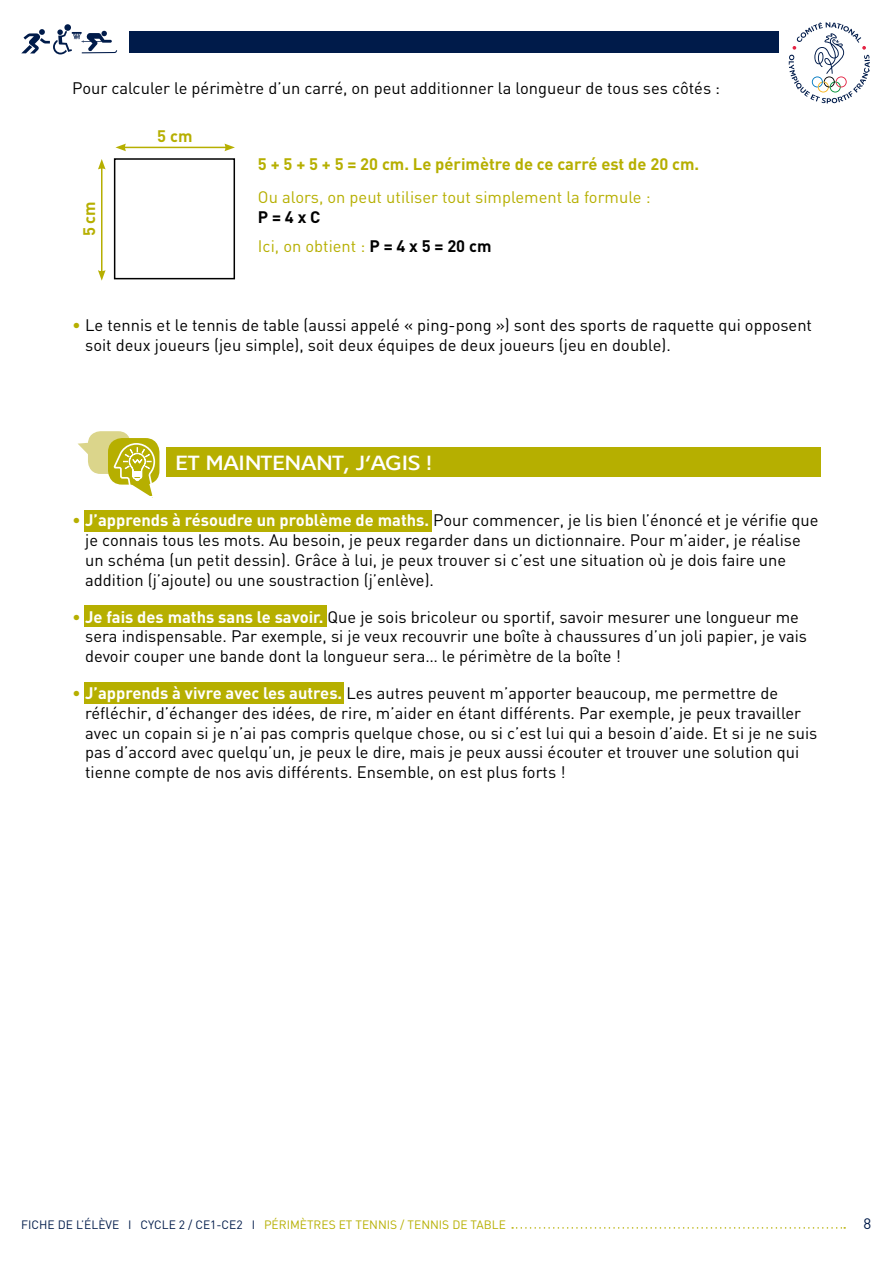
<style>
.page{position:relative;width:893px;height:1263px;background:#fff}
.page>*{position:absolute;margin:0;border:0;box-sizing:border-box;transform-origin:0 0}
.t1{font:500 22.5px "Franceolympique";letter-spacing:-.01em;color:#fff}
.t2{font:16.5px/19.8px "DIN";color:#000}
.t3{font:16.5px "DIN";color:#b6af00}
.t4{font:700 16.5px "DIN";color:#b6af00}
.t5{font:700 16.5px "DIN";color:#000}
.t6{font:15px "DIN";color:#001b4a}
.t7{font:12px "DIN";color:#b6af00}
.s1{font-weight:700;color:#000}
.s2{color:#b6af00}
.s3{font-weight:700;color:#fff}
.s4{color:#001b4a}
</style>
<div class="page">
<div style="left:64px;top:24px;width:7px;height:7px;background:#001b4a;border-radius:50%"></div>
<svg style="left:21px;top:29px;width:96px;height:26px"></svg>
<div style="left:129px;top:31px;width:649px;height:22px;background:#001b4a"></div>
<svg style="left:789px;top:22px;width:81px;height:81px"></svg>
<div style="left:114px;top:158px;width:121px;height:121px;border:2px solid #000"></div>
<hr style="left:124px;top:147px;width:103px;height:1px;background:#b6af00">
<svg style="left:115px;top:144px;width:11px;height:7px"></svg>
<svg style="left:224px;top:144px;width:11px;height:7px"></svg>
<hr style="left:101px;top:167px;width:2px;height:105px;background:#b6af00">
<svg style="left:98px;top:270px;width:8px;height:11px"></svg>
<svg style="left:98px;top:159px;width:8px;height:10px"></svg>
<div style="left:166px;top:447px;width:655px;height:30px;background:#b6af00"></div>
<div style="left:88px;top:431px;width:43px;height:43px;background:#dbd58b;border-radius:13px"></div>
<svg style="left:78px;top:442px;width:10px;height:12px"></svg>
<div style="left:108px;top:438px;width:51px;height:47px;background:#b6af00;border-radius:14px"></div>
<svg style="left:112px;top:442px;width:44px;height:56px"></svg>
<div style="left:84px;top:510px;width:348px;height:21px;background:#b6af00"></div>
<div style="left:84px;top:605px;width:242px;height:21px;background:#b6af00"></div>
<div style="left:84px;top:682px;width:259px;height:22px;background:#b6af00"></div>
<svg style="left:512px;top:1227px;width:333px;height:2px"></svg>
<p class="t2" style="left:72px;top:78px;width:649px">Pour calculer le périmètre d’un carré, on peut additionner la longueur de tous ses côtés :</p>
<p class="t4" style="left:79px;top:236px;width:37px;rotate:-90deg">5 cm</p>
<p class="t4" style="left:157px;top:125px;width:37px">5 cm</p>
<p class="t4" style="left:258px;top:154px;width:443px">5 + 5 + 5 + 5 = 20 cm. Le périmètre de ce carré est de 20 cm.</p>
<p class="t3" style="left:258px;top:187px;width:394px">Ou alors, on peut utiliser tout simplement la formule :</p>
<p class="t5" style="left:258px;top:206px;width:64px">P = 4 x C</p>
<p class="t3" style="left:258px;top:236px;width:235px">Ici, on obtient : <span class="s1">P = 4 x 5 = 20 cm</span></p>
<p class="t2" style="left:85px;top:315px;width:728px;text-indent:-13px"><span class="s2">•</span> Le tennis et le tennis de table (aussi appelé « ping-pong ») sont des sports de raquette qui opposent soit deux joueurs (jeu simple), soit deux équipes de deux joueurs (jeu en double).</p>
<h1 class="t1" style="left:175px;top:450px;width:258px">ET MAINTENANT, J’AGIS !</h1>
<p class="t2" style="left:85px;top:510px;width:735px;text-indent:-13px"><span class="s2">•</span> <span class="s3">J’apprends à résoudre un problème de maths.</span> Pour commencer, je lis bien l’énoncé et je vérifie que je connais tous les mots. Au besoin, je peux regarder dans un dictionnaire. Pour m’aider, je réalise un schéma (un petit dessin). Grâce à lui, je peux trouver si c’est une situation où je dois faire une addition (j’ajoute) ou une soustraction (j’enlève).</p>
<p class="t2" style="left:85px;top:606px;width:723px;text-indent:-13px"><span class="s2">•</span> <span class="s3">Je fais des maths sans le savoir.</span> Que je sois bricoleur ou sportif, savoir mesurer une longueur me sera indispensable. Par exemple, si je veux recouvrir une boîte à chaussures d’un joli papier, je vais devoir couper une bande dont la longueur sera… le périmètre de la boîte !</p>
<p class="t2" style="left:85px;top:683px;width:734px;text-indent:-13px"><span class="s2">•</span> <span class="s3">J’apprends à vivre avec les autres.</span> Les autres peuvent m’apporter beaucoup, me permettre de réfléchir, d’échanger des idées, de rire, m’aider en étant différents. Par exemple, je peux travailler avec un copain si je n’ai pas compris quelque chose, ou si c’est lui qui a besoin d’aide. Et si je ne suis pas d’accord avec quelqu’un, je peux le dire, mais je peux aussi écouter et trouver une solution qui tienne compte de nos avis différents. Ensemble, on est plus forts !</p>
<p class="t7" style="left:21px;top:1217px;width:486px"><span class="s4">FICHE DE L’ÉLÈVE I CYCLE 2 / CE1-CE2 I</span> PÉRIMÈTRES ET TENNIS / TENNIS DE TABLE</p>
<p class="t6" style="left:863px;top:1214px;width:9px">8</p>
</div>
